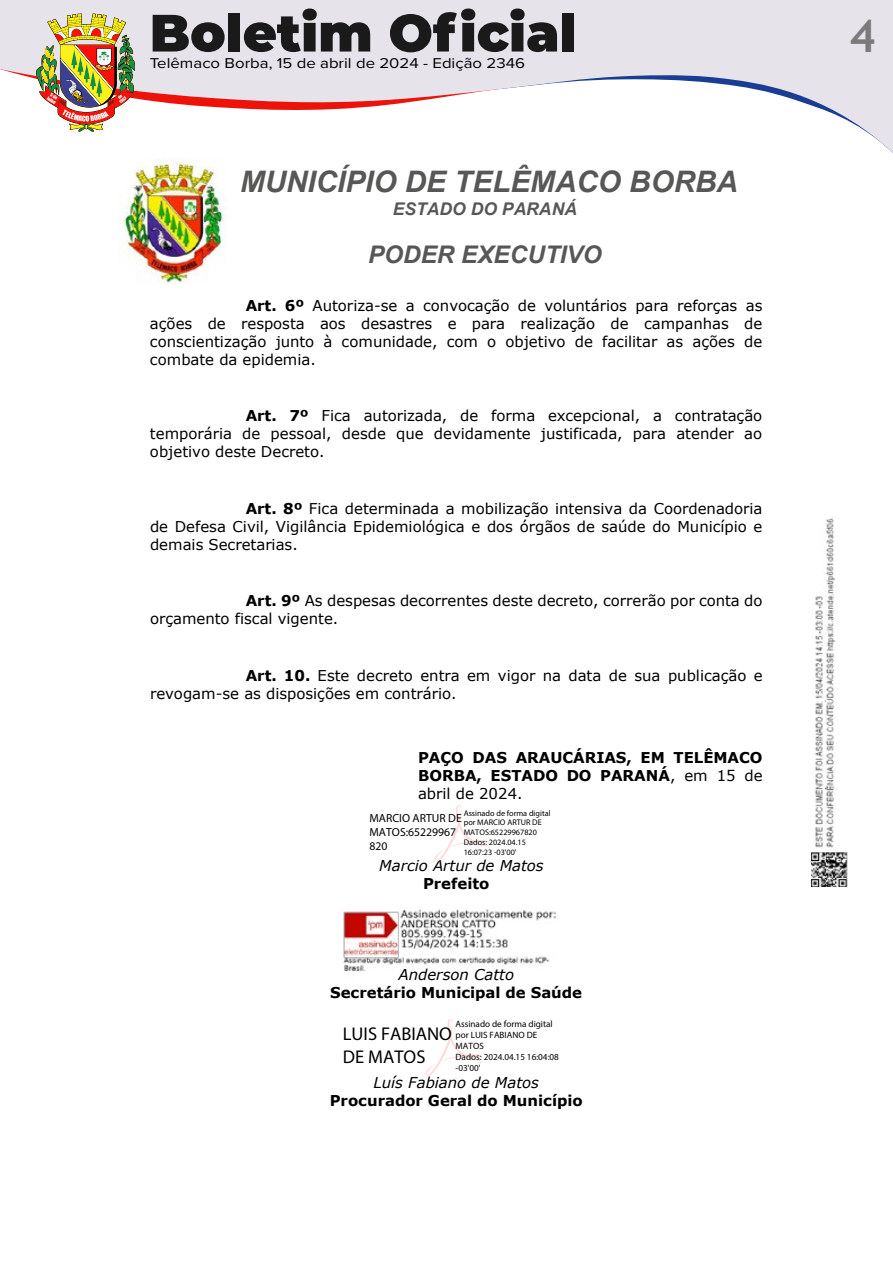
<style>
.page{position:relative;width:893px;height:1263px;background:#fff}
.page>*{position:absolute;margin:0;border:0;box-sizing:border-box;transform-origin:0 0}
.t1{font:700 45px "Trebuchet MS";color:#7c7b7b}
.t2{font:italic 700 29.7px "Arial";color:#575756}
.t3{font:italic 700 24.3px "Arial";color:#575756}
.t4{font:18.45px/22.2px "Myriad Pro";color:#000}
.t5{font:italic 700 17.55px "Arial";color:#575756}
.t6{font:14.85px/18px "Verdana";color:#000;text-align:justify}
.t7{font:700 14.85px/18px "Verdana";color:#000;text-align:justify}
.t8{font:italic 14.85px "Verdana";color:#000}
.t9{font:14.7px "Proxima Nova";color:#000;scale:1.14 1}
.t10{font:11.7px/14.1px "Myriad Pro";color:#000}
.t11{font:9.15px/10.9px "Myriad Pro";color:#000}
.t12{font:8.25px/9.9px "Myriad Pro";color:#000}
.s1{font-weight:700}
.s2{font-weight:400}
</style>
<div class="page">
<div style="left:0;top:0;width:893px;height:9px;background:#e6e3eb"></div>
<svg style="left:0;top:9px;width:893px;height:144px"></svg>
<img style="left:123px;top:158px;width:103px;height:126px">
<img style="left:812px;top:517px;width:36px;height:370px">
<img style="left:343px;top:909px;width:213px;height:63px">
<svg style="left:425px;top:1019px;width:57px;height:57px"></svg>
<svg style="left:434px;top:805px;width:56px;height:56px"></svg>
<p class="t9" style="left:150px;top:53px;width:331px">Telêmaco Borba, 15 de abril de 2024 - Edição 2346</p>
<h2 class="t2" style="left:240px;top:162px;width:499px">MUNICÍPIO DE TELÊMACO BORBA</h2>
<p class="t5" style="left:393px;top:197px;width:186px">ESTADO DO PARANÁ</p>
<h3 class="t3" style="left:368px;top:238px;width:235px">PODER EXECUTIVO</h3>
<p class="t6" style="left:150px;top:296px;width:614px;text-indent:96px"><span class="s1">Art. 6º</span> Autoriza-se a convocação de voluntários para reforças as ações de resposta aos desastres e para realização de campanhas de conscientização junto à comunidade, com o objetivo de facilitar as ações de combate da epidemia.</p>
<p class="t6" style="left:150px;top:407px;width:614px;text-indent:96px"><span class="s1">Art. 7º</span> Fica autorizada, de forma excepcional, a contratação temporária de pessoal, desde que devidamente justificada, para atender ao objetivo deste Decreto.</p>
<p class="t6" style="left:150px;top:499px;width:614px;text-indent:96px"><span class="s1">Art. 8º</span> Fica determinada a mobilização intensiva da Coordenadoria de Defesa Civil, Vigilância Epidemiológica e dos órgãos de saúde do Município e demais Secretarias.</p>
<p class="t6" style="left:150px;top:592px;width:614px;text-indent:96px"><span class="s1">Art. 9º</span> As despesas decorrentes deste decreto, correrão por conta do orçamento fiscal vigente.</p>
<p class="t6" style="left:150px;top:666px;width:614px;text-indent:96px"><span class="s1">Art. 10.</span> Este decreto entra em vigor na data de sua publicação e revogam-se as disposições em contrário.</p>
<p class="t7" style="left:418px;top:748px;width:346px">PAÇO DAS ARAUCÁRIAS, EM TELÊMACO BORBA, ESTADO DO PARANÁ<span class="s2">, em 15 de abril de 2024.</span></p>
<p class="t10" style="left:369px;top:811px;width:94px">MARCIO ARTUR DE<br>MATOS:65229967<br>820</p>
<p class="t12" style="left:464px;top:808px;width:88px">Assinado de forma digital por MARCIO ARTUR DE<br>MATOS:65229967820<br>Dados: 2024.04.15<br>16:07:23 -03'00'</p>
<p class="t8" style="left:379px;top:856px;width:166px">Marcio Artur de Matos</p>
<p class="t7" style="left:423px;top:874px;width:68px">Prefeito</p>
<p class="t8" style="left:399px;top:964px;width:117px">Anderson Catto</p>
<p class="t7" style="left:330px;top:983px;width:253px">Secretário Municipal de Saúde</p>
<p class="t4" style="left:343px;top:1023px;width:111px">LUIS FABIANO<br>DE MATOS</p>
<p class="t11" style="left:456px;top:1018px;width:105px">Assinado de forma digital por LUIS FABIANO DE<br>MATOS<br>Dados: 2024.04.15 16:04:08 -03'00'</p>
<p class="t8" style="left:373px;top:1072px;width:167px">Luís Fabiano de Matos</p>
<p class="t7" style="left:330px;top:1091px;width:254px">Procurador Geral do Município</p>
<h1 class="t1" style="left:850px;top:8px;width:28px">4</h1>
</div>
